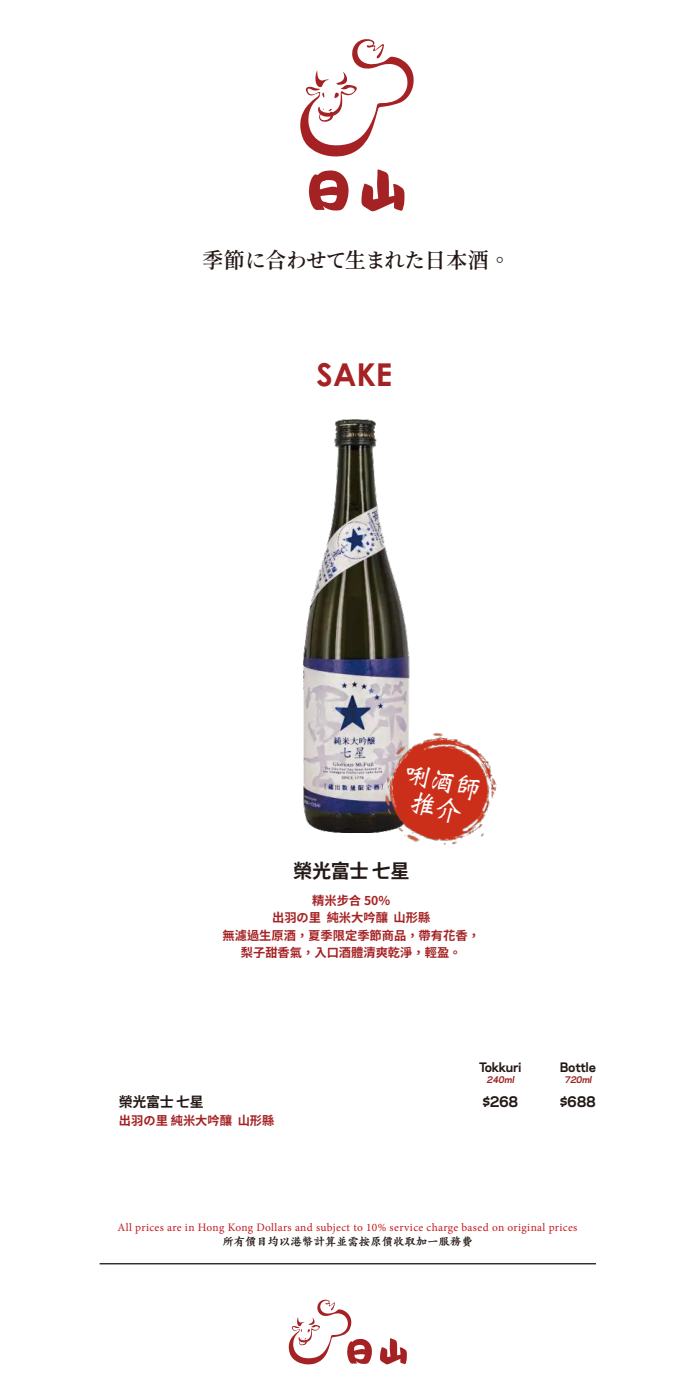
<style>
.page{position:relative;width:695px;height:1389px;background:#fff}
.page>*{position:absolute;margin:0;border:0;box-sizing:border-box;transform-origin:0 0}
.t1{font:700 31.5px "Century Gothic Pro";color:#a52224}
.t2{font:700 27.12px/26.9px "Weibei TC";color:#fff;text-align:center}
.t3{font:600 21.53px "Gen Wan Min TW";color:#231815}
.t4{font:700 19.25px "Noto Sans CJ Ktc";letter-spacing:-.03em;color:#231815}
.t5{font:700 14px "Galaxie Polaris";letter-spacing:-.03em;color:#231815}
.t6{font:700 14px "Noto Sans CJ Ktc";letter-spacing:-.03em;color:#231815}
.t7{font:700 12.25px/17.5px "Noto Sans CJ Ktc";color:#a52224;text-align:center}
.t8{font:700 12.25px "Galaxie Polaris";letter-spacing:-.03em;color:#231815}
.t9{font:11.38px "Minion Pro";letter-spacing:.03em;color:#c31b1f}
.t10{font:900 11.38px "ST Kaiti TC";color:#231815}
.t11{font:italic 700 8.75px "Galaxie Polaris";color:#9b2423}
</style>
<div class="page">
<svg style="left:308px;top:170px;width:40px;height:41px"></svg>
<svg style="left:361px;top:169px;width:43px;height:42px"></svg>
<svg style="left:300px;top:39px;width:113px;height:118px"></svg>
<img style="left:303px;top:420px;width:106px;height:413px">
<hr style="left:100px;top:1263px;width:496px;height:1px;background:#231815">
<svg style="left:380px;top:1338px;width:27px;height:26px"></svg>
<svg style="left:288px;top:1300px;width:84px;height:64px"></svg>
<img style="left:375px;top:716px;width:122px;height:129px">
<h3 class="t3" style="left:202px;top:248px;width:310px">季節に合わせて生まれた日本酒。</h3>
<h1 class="t1" style="left:316px;top:355px;width:77px">SAKE</h1>
<h2 class="t2" style="left:408px;top:759px;width:80px;rotate:14deg">唎酒師推介</h2>
<h3 class="t4" style="left:293px;top:860px;width:118px">榮光富士 七星</h3>
<p class="t7" style="left:222px;top:892px;width:259px">精米步合 50%<br>出羽の里 純米大吟釀 山形縣<br>無濾過生原酒，夏季限定季節商品，帶有花香，梨子甜香氣，入口酒體清爽乾淨，輕盈。</p>
<p class="t8" style="left:479px;top:1058px;width:44px">Tokkuri</p>
<p class="t11" style="left:486px;top:1073px;width:31px">240ml</p>
<p class="t8" style="left:559px;top:1058px;width:38px">Bottle</p>
<p class="t11" style="left:564px;top:1073px;width:31px">720ml</p>
<p class="t6" style="left:119px;top:1094px;width:86px">榮光富士 七星</p>
<p class="t7" style="left:119px;top:1112px;width:157px">出羽の里 純米大吟釀 山形縣</p>
<p class="t5" style="left:482px;top:1092px;width:37px">$268</p>
<p class="t5" style="left:559px;top:1092px;width:37px">$688</p>
<p class="t9" style="left:117px;top:1220px;width:461px">All prices are in Hong Kong Dollars and subject to 10% service charge based on original prices</p>
<p class="t10" style="left:222px;top:1234px;width:252px">所有價目均以港幣計算並需按原價收取加一服務費</p>
</div>
